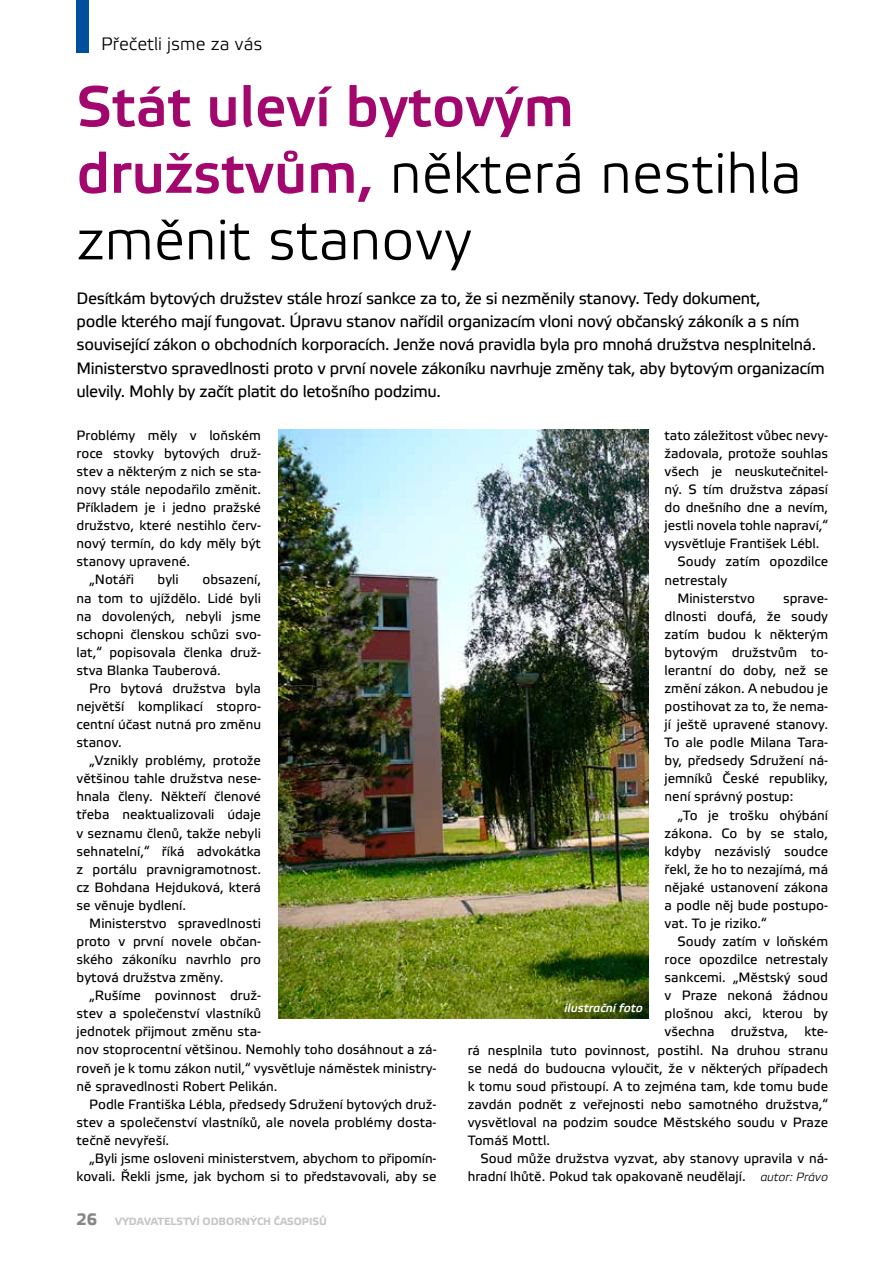
<style>
.page{position:relative;width:893px;height:1263px;background:#fff}
.page>*{position:absolute;margin:0;border:0;box-sizing:border-box;transform-origin:0 0}
.t1{font:57px/66.6px "Elektra Light Pro";color:#000}
.t2{font:18px "Elektra Light Pro";color:#000}
.t3{font:16.5px/23.2px "Elektra Text Pro";letter-spacing:-.02em;color:#000}
.t4{font:13.5px/18.1px "Elektra Text Pro";color:#000;text-align:justify}
.t5{font:italic 12px "Elektra Medium Pro";color:#fff}
.t6{font:700 10.5px "Elektra Text Pro";color:#c6c6c6}
.s1{font-weight:700;color:#a2076d}
.s2{font-family:"Elektra Light Pro";font-style:italic;font-size:12px}
.s3{font-size:16.5px;color:#878787}
</style>
<div class="page">
<div style="left:77px;top:0;width:12px;height:52px;background:#004f9f"></div>
<img style="left:279px;top:429px;width:369px;height:589px">
<h2 class="t2" style="left:101px;top:34px;width:163px">Přečetli jsme za vás</h2>
<h1 class="t1" style="left:77px;top:75px;width:726px"><span class="s1">Stát uleví bytovým družstvům,</span> některá nestihla změnit stanovy</h1>
<p class="t3" style="left:77px;top:287px;width:750px">Desítkám bytových družstev stále hrozí sankce za to, že si nezměnily stanovy. Tedy dokument,<br>podle kterého mají fungovat. Úpravu stanov nařídil organizacím vloni nový občanský zákoník a s ním související zákon o obchodních korporacích. Jenže nová pravidla byla pro mnohá družstva nesplnitelná.<br>Ministerstvo spravedlnosti proto v první novele zákoníku navrhuje změny tak, aby bytovým organizacím ulevily. Mohly by začít platit do letošního podzimu.</p>
<p class="t4" style="left:77px;top:427px;width:186px">Problémy měly v loňském</p>
<p class="t4" style="left:77px;top:445px;width:186px">roce stovky bytových druž-</p>
<p class="t4" style="left:77px;top:463px;width:186px">stev a některým z nich se sta-</p>
<p class="t4" style="left:77px;top:481px;width:186px">novy stále nepodařilo změnit.</p>
<p class="t4" style="left:77px;top:499px;width:186px">Příkladem je i jedno pražské</p>
<p class="t4" style="left:77px;top:517px;width:186px">družstvo, které nestihlo červ-</p>
<p class="t4" style="left:77px;top:535px;width:186px">nový termín, do kdy měly být</p>
<p class="t4" style="left:77px;top:553px;width:115px">stanovy upravené.</p>
<p class="t4" style="left:89px;top:571px;width:46px">„Notáři</p>
<p class="t4" style="left:158px;top:571px;width:23px">byli</p>
<p class="t4" style="left:665px;top:427px;width:165px">tato záležitost vůbec nevy-</p>
<p class="t4" style="left:665px;top:445px;width:165px">žadovala, protože souhlas</p>
<p class="t4" style="left:665px;top:463px;width:165px">všech je neuskutečnitel-</p>
<p class="t4" style="left:665px;top:481px;width:165px">ný. S tím družstva zápasí</p>
<p class="t4" style="left:665px;top:499px;width:165px">do dnešního dne a nevím,</p>
<p class="t4" style="left:665px;top:517px;width:165px">jestli novela tohle napraví,“</p>
<p class="t4" style="left:665px;top:535px;width:156px">vysvětluje František Lébl.</p>
<p class="t4" style="left:677px;top:553px;width:152px">Soudy zatím opozdilce</p>
<p class="t4" style="left:665px;top:571px;width:64px">netrestaly</p>
<p class="t4" style="left:677px;top:589px;width:79px">Ministerstvo</p>
<p class="t4" style="left:77px;top:571px;width:186px;text-indent:126px">obsazení, na tom to ujíždělo. Lidé byli na dovolených, nebyli jsme schopni členskou schůzi svo&shy;lat,“ popisovala členka druž&shy;stva Blanka Tauberová.</p>
<p class="t4" style="left:77px;top:680px;width:186px;text-indent:13px">Pro bytová družstva byla největší komplikací stopro&shy;centní účast nutná pro změnu stanov.</p>
<p class="t4" style="left:77px;top:752px;width:186px;text-indent:13px">„Vznikly problémy, protože většinou tahle družstva nese&shy;hnala členy. Někteří členové třeba neaktualizovali údaje v seznamu členů, takže nebyli sehnatelní,“ říká advokátka z portálu pravnigramotnost. cz Bohdana Hejduková, která se věnuje bydlení.</p>
<p class="t4" style="left:77px;top:915px;width:186px;text-indent:13px">Ministerstvo spravedlnosti proto v první novele občan&shy;ského zákoníku navrhlo pro bytová družstva změny.</p>
<p class="t4" style="left:77px;top:987px;width:362px;text-align:left;text-indent:13px">„Rušíme povinnost druž-<br>stev a společenství vlastníků<br>jednotek přijmout změnu sta-<br>nov stoprocentní většinou. Nemohly toho dosáhnout a zá&shy;roveň je k tomu zákon nutil,“ vysvětluje náměstek ministry&shy;ně spravedlnosti Robert Pelikán.</p>
<p class="t4" style="left:77px;top:1095px;width:361px;text-indent:13px">Podle Františka Lébla, předsedy Sdružení bytových druž&shy;stev a společenství vlastníků, ale novela problémy dosta&shy;tečně nevyřeší.</p>
<p class="t4" style="left:77px;top:1150px;width:362px;text-align:right">„Byli jsme osloveni ministerstvem, abychom to připomín&shy;kovali. Řekli jsme, jak bychom si to představovali, aby se</p>
<p class="t4" style="left:665px;top:589px;width:165px;text-indent:118px">sprave&shy;dlnosti doufá, že soudy zatím budou k některým bytovým družstvům to&shy;lerantní do doby, než se změní zákon. A nebudou je postihovat za to, že nema&shy;jí ještě upravené stanovy.<br>To ale podle Milana Tara&shy;by, předsedy Sdružení ná&shy;jemníků České republiky, není správný postup:</p>
<p class="t4" style="left:665px;top:806px;width:165px;text-indent:13px">„To je trošku ohýbání zákona. Co by se stalo, kdyby nezávislý soudce řekl, že ho to nezajímá, má nějaké ustanovení zákona a podle něj bude postupo&shy;vat. To je riziko.“</p>
<p class="t4" style="left:677px;top:933px;width:152px">Soudy zatím v loňském</p>
<p class="t4" style="left:665px;top:951px;width:165px">roce opozdilce netrestaly</p>
<p class="t4" style="left:665px;top:969px;width:165px">sankcemi. „Městský soud</p>
<p class="t4" style="left:665px;top:987px;width:165px">v Praze nekoná žádnou</p>
<p class="t4" style="left:665px;top:1005px;width:165px">plošnou akci, kterou by</p>
<p class="t4" style="left:665px;top:1023px;width:165px">všechna družstva, kte-</p>
<p class="t4" style="left:468px;top:1041px;width:362px">rá nesplnila tuto povinnost, postihl. Na druhou stranu</p>
<p class="t4" style="left:468px;top:1059px;width:362px">se nedá do budoucna vyloučit, že v některých případech</p>
<p class="t4" style="left:468px;top:1077px;width:362px">k tomu soud přistoupí. A to zejména tam, kde tomu bude</p>
<p class="t4" style="left:468px;top:1095px;width:362px">zavdán podnět z veřejnosti nebo samotného družstva,“</p>
<p class="t4" style="left:468px;top:1113px;width:362px">vysvětloval na podzim soudce Městského soudu v Praze</p>
<p class="t4" style="left:468px;top:1132px;width:84px">Tomáš Mottl.</p>
<p class="t4" style="left:480px;top:1150px;width:349px">Soud může družstva vyzvat, aby stanovy upravila v ná-</p>
<p class="t4" style="left:468px;top:1168px;width:362px">hradní lhůtě. Pokud tak opakovaně neudělají. <span class="s2">autor: Právo</span></p>
<p class="t5" style="left:564px;top:1001px;width:80px">ilustrační foto</p>
<p class="t6" style="left:77px;top:1215px;width:252px"><span class="s3">26</span> VYDAVATELSTVÍ ODBORNÝCH ČASOPISŮ</p>
</div>
